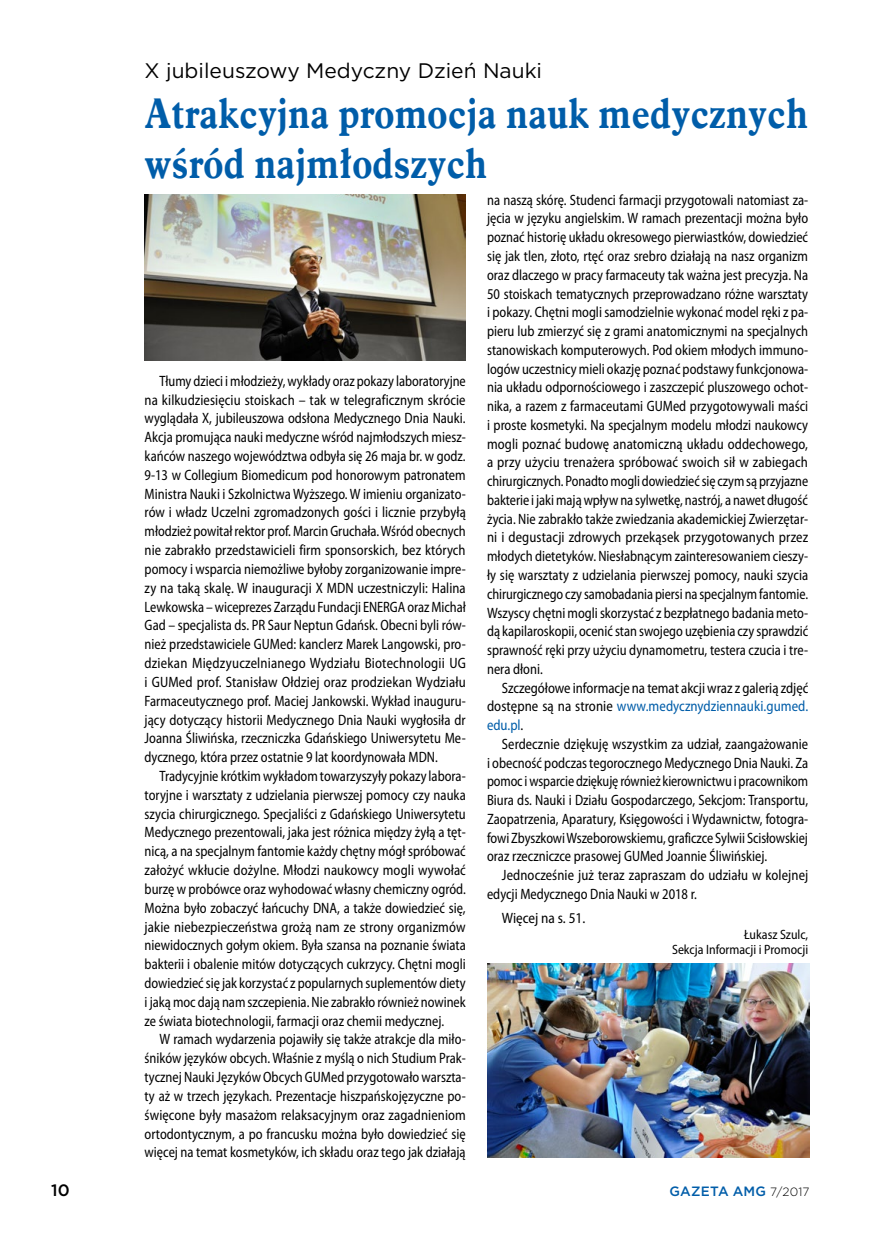
<style>
.page{position:relative;width:872px;height:1234px;background:#fff}
.page>*{position:absolute;margin:0;border:0;box-sizing:border-box;transform-origin:0 0}
.t1{font:700 42px/50.4px "Aldine 721 EU";letter-spacing:.005em;color:#005da9;scale:.89 1}
.t2{font:21px "Gotham";color:#000}
.t3{font:500 16.5px "Gotham";color:#000}
.t4{font:semi-condensed 15px/18.8px "Myriad Pro";color:#000;text-align:justify;scale:.91 1}
.t5{font:semi-condensed 15px/18.8px "Myriad Pro";color:#000;text-align:justify;scale:.9 1}
.t6{font:semi-condensed 15px/18.8px "Myriad Pro";color:#000;text-align:justify;scale:.92 1}
.t7{font:semi-condensed 15px/18.8px "Myriad Pro";color:#000;text-align:justify;scale:.93 1}
.t8{font:semi-condensed 15px "Myriad Pro";color:#000;scale:.96 1}
.t9{font:semi-condensed 13.5px/15.8px "Myriad Pro";color:#000;text-align:right;scale:.96 1}
.t10{font:500 13.5px "Gotham";letter-spacing:.015em;color:#005da9}
.s1{color:#005da9}
.s2{font-weight:300;font-size:12px;color:#000}
</style>
<div class="page">
<img style="left:145px;top:194px;width:321px;height:167px">
<img style="left:487px;top:963px;width:322px;height:194px">
<h2 class="t2" style="left:145px;top:57px;width:399px">X jubileuszowy Medyczny Dzień Nauki</h2>
<h1 class="t1" style="left:145px;top:89px;width:747px">Atrakcyjna promocja nauk medycznych wśród najmłodszych</h1>
<p class="t5" style="left:145px;top:371px;width:358px;text-indent:15px">Tłumy dzieci i młodzieży, wykłady oraz pokazy laboratoryjne na kilkudziesięciu stoiskach – tak w telegraficznym skrócie wyglądała X, jubileuszowa odsłona Medycznego Dnia Nauki.<br>Akcja promująca nauki medyczne wśród najmłodszych miesz&shy;kańców naszego województwa odbyła się 26 maja br. w godz.<br>9-13 w Collegium Biomedicum pod honorowym patronatem Ministra Nauki i Szkolnictwa Wyższego. W imieniu organizato&shy;rów i władz Uczelni zgromadzonych gości i licznie przybyłą młodzież powitał rektor prof. Marcin Gruchała. Wśród obecnych nie zabrakło przedstawicieli firm sponsorskich, bez których pomocy i wsparcia niemożliwe byłoby zorganizowanie impre&shy;zy na taką skalę. W inauguracji X MDN uczestniczyli: Halina Lewkowska – wiceprezes Zarządu Fundacji ENERGA oraz Michał Gad – specjalista ds. PR Saur Neptun Gdańsk. Obecni byli rów&shy;nież przedstawiciele GUMed: kanclerz Marek Langowski, pro&shy;dziekan Międzyuczelnianego Wydziału Biotechnologii UG i GUMed prof. Stanisław Ołdziej oraz prodziekan Wydziału Farmaceutycznego prof. Maciej Jankowski. Wykład inauguru&shy;jący dotyczący historii Medycznego Dnia Nauki wygłosiła dr Joanna Śliwińska, rzeczniczka Gdańskiego Uniwersytetu Me&shy;dycznego, która przez ostatnie 9 lat koordynowała MDN.</p>
<p class="t4" style="left:145px;top:766px;width:354px;text-indent:15px">Tradycyjnie krótkim wykładom towarzyszyły pokazy labora&shy;toryjne i warsztaty z udzielania pierwszej pomocy czy nauka szycia chirurgicznego. Specjaliści z Gdańskiego Uniwersytetu Medycznego prezentowali, jaka jest różnica między żyłą a tęt&shy;nicą, a na specjalnym fantomie każdy chętny mógł spróbować założyć wkłucie dożylne. Młodzi naukowcy mogli wywołać burzę w probówce oraz wyhodować własny chemiczny ogród.<br>Można było zobaczyć łańcuchy DNA, a także dowiedzieć się, jakie niebezpieczeństwa grożą nam ze strony organizmów niewidocznych gołym okiem. Była szansa na poznanie świata bakterii i obalenie mitów dotyczących cukrzycy. Chętni mogli dowiedzieć się jak korzystać z popularnych suplementów diety i jaką moc dają nam szczepienia. Nie zabrakło również nowinek ze świata biotechnologii, farmacji oraz chemii medycznej.</p>
<p class="t4" style="left:145px;top:1029px;width:354px;text-indent:15px">W ramach wydarzenia pojawiły się także atrakcje dla miło&shy;śników języków obcych. Właśnie z myślą o nich Studium Prak&shy;tycznej Nauki Języków Obcych GUMed przygotowało warszta&shy;ty aż w trzech językach. Prezentacje hiszpańskojęzyczne po&shy;święcone były masażom relaksacyjnym oraz zagadnieniom ortodontycznym, a po francusku można było dowiedzieć się więcej na temat kosmetyków, ich składu oraz tego jak działają</p>
<p class="t4" style="left:487px;top:190px;width:354px">na naszą skórę. Studenci farmacji przygotowali natomiast za&shy;jęcia w języku angielskim. W ramach prezentacji można było poznać historię układu okresowego pierwiastków, dowiedzieć się jak tlen, złoto, rtęć oraz srebro działają na nasz organizm oraz dlaczego w pracy farmaceuty tak ważna jest precyzja. Na 50 stoiskach tematycznych przeprowadzano różne warsztaty i pokazy. Chętni mogli samodzielnie wykonać model ręki z pa&shy;pieru lub zmierzyć się z grami anatomicznymi na specjalnych stanowiskach komputerowych. Pod okiem młodych immuno&shy;logów uczestnicy mieli okazję poznać podstawy funkcjonowa&shy;nia układu odpornościowego i zaszczepić pluszowego ochot&shy;nika, a razem z farmaceutami GUMed przygotowywali maści i proste kosmetyki. Na specjalnym modelu młodzi naukowcy mogli poznać budowę anatomiczną układu oddechowego, a przy użyciu trenażera spróbować swoich sił w zabiegach chirurgicznych. Ponadto mogli dowiedzieć się czym są przyjazne bakterie i jaki mają wpływ na sylwetkę, nastrój, a nawet długość życia. Nie zabrakło także zwiedzania akademickiej Zwierzętar&shy;ni i degustacji zdrowych przekąsek przygotowanych przez młodych dietetyków. Niesłabnącym zainteresowaniem cieszy&shy;ły się warsztaty z udzielania pierwszej pomocy, nauki szycia chirurgicznego czy samobadania piersi na specjalnym fantomie.<br>Wszyscy chętni mogli skorzystać z bezpłatnego badania meto&shy;dą kapilaroskopii, ocenić stan swojego uzębienia czy sprawdzić sprawność ręki przy użyciu dynamometru, testera czucia i tre&shy;nera dłoni.</p>
<p class="t7" style="left:487px;top:677px;width:347px;text-indent:15px">Szczegółowe informacje na temat akcji wraz z galerią zdjęć dostępne są na stronie <span class="s1">www.medycznydziennauki.gumed. edu.pl</span>.</p>
<p class="t6" style="left:487px;top:734px;width:350px;text-indent:15px">Serdecznie dziękuję wszystkim za udział, zaangażowanie i obecność podczas tegorocznego Medycznego Dnia Nauki. Za pomoc i wsparcie dziękuję również kierownictwu i pracownikom Biura ds. Nauki i Działu Gospodarczego, Sekcjom: Transportu, Zaopatrzenia, Aparatury, Księgowości i Wydawnictw, fotogra&shy;fowi Zbyszkowi Wszeborowskiemu, graficzce Sylwii Scisłowskiej oraz rzeczniczce prasowej GUMed Joannie Śliwińskiej.</p>
<p class="t6" style="left:487px;top:865px;width:351px;text-indent:15px">Jednocześnie już teraz zapraszam do udziału w kolejnej edycji Medycznego Dnia Nauki w 2018 r.</p>
<p class="t8" style="left:502px;top:908px;width:88px">Więcej na s. 51.</p>
<p class="t9" style="left:672px;top:925px;width:143px">Łukasz Szulc,<br>Sekcja Informacji i Promocji</p>
<p class="t3" style="left:51px;top:1179px;width:20px">10</p>
<p class="t10" style="left:669px;top:1182px;width:141px">GAZETA AMG <span class="s2">7/2017</span></p>
</div>
